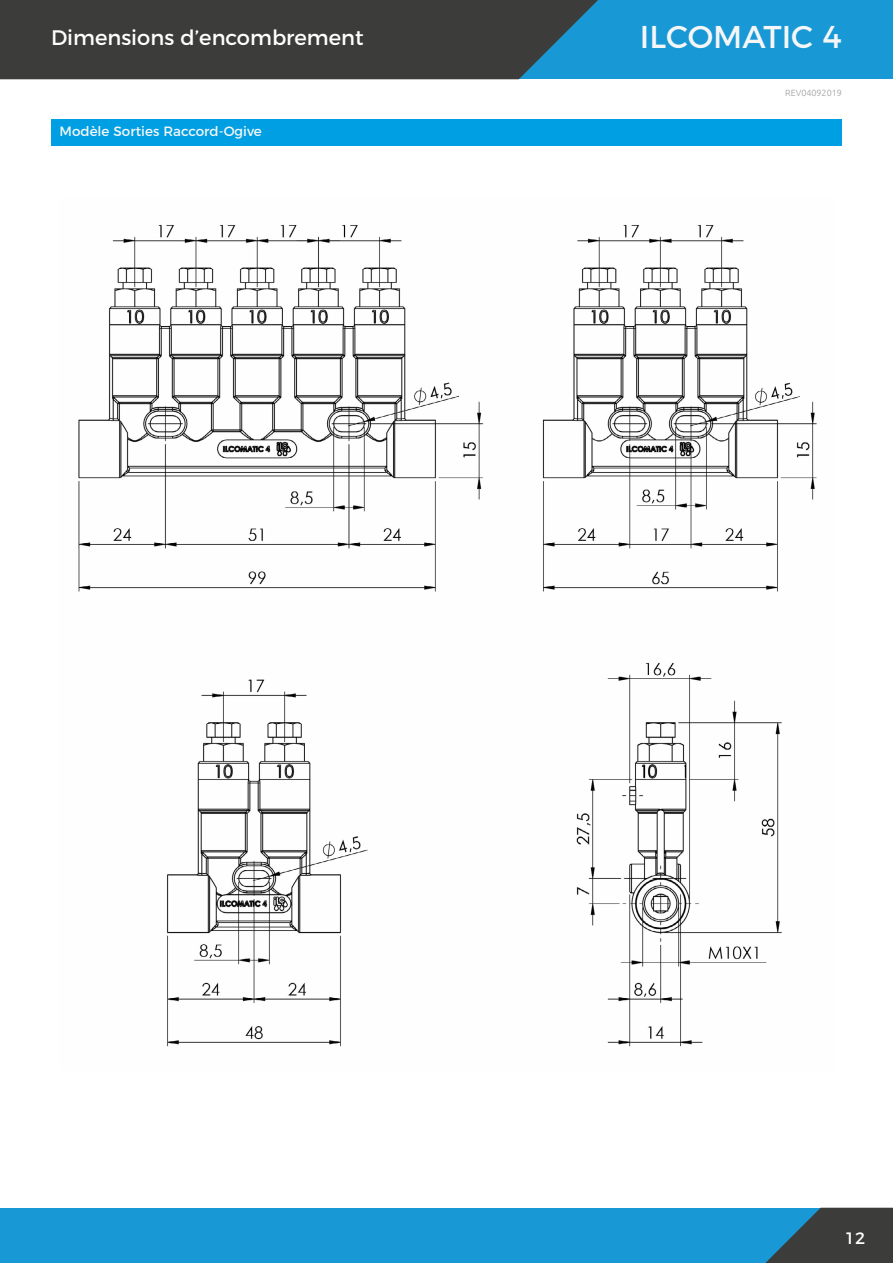
<style>
.page{position:relative;width:893px;height:1263px;background:#fff}
.page>*{position:absolute;margin:0;border:0;box-sizing:border-box;transform-origin:0 0}
.t1{font:31.5px "Montserrat";color:#f6f6f6}
.t2{font:21px "Montserrat";color:#fff}
.t3{font:16.5px "Montserrat";color:#fff}
.t4{font:13.5px "Montserrat";color:#f6f6f6}
.t5{font:300 9px "Ubuntu";color:#9d9d9c}
</style>
<div class="page">
<div style="left:0;top:0;width:893px;height:79px;background:#1899d6"></div>
<div style="left:0;top:0;width:598px;height:79px;background:#3c3c3b"></div>
<div style="left:0;top:1208px;width:893px;height:55px;background:#1899d6"></div>
<svg style="left:765px;top:1208px;width:128px;height:55px"></svg>
<img style="left:78px;top:224px;width:739px;height:823px">
<div style="left:51px;top:119px;width:791px;height:27px;background:#009fe3"></div>
<h2 class="t2" style="left:51px;top:21px;width:314px">Dimensions d’encombrement</h2>
<h1 class="t1" style="left:640px;top:11px;width:204px">ILCOMATIC 4</h1>
<p class="t4" style="left:60px;top:121px;width:204px">Modèle Sorties Raccord-Ogive</p>
<p class="t5" style="left:785px;top:88px;width:58px">REV04092019</p>
<p class="t3" style="left:845px;top:1225px;width:22px">12</p>
</div>
